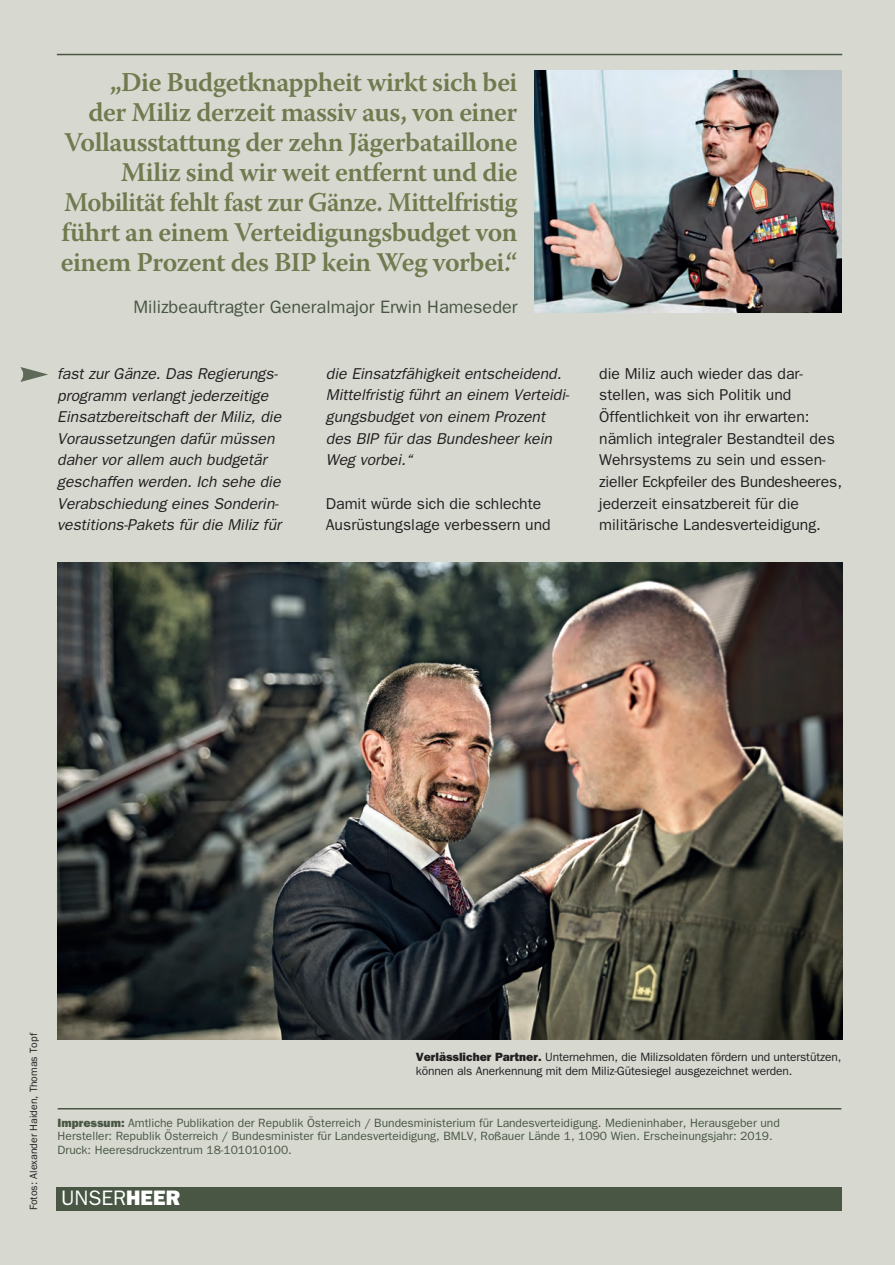
<style>
.page{position:relative;width:895px;height:1265px;background:#fff}
.page>*{position:absolute;margin:0;border:0;box-sizing:border-box;transform-origin:0 0}
.t1{font:600 27px/30px "Warnock Pro";letter-spacing:-.02em;color:#707a4e;text-align:right}
.t2{font:21px "Franklin Gothic";color:#fff}
.t3{font:18px "Franklin Gothic";color:#485643}
.t4{font:15.75px/21.6px "Frank Got Boo Obl";color:#231f20}
.t5{font:15.75px/21.6px "Franklin Gothic";color:#231f20}
.t6{font:12px/13.5px "Franklin Gothic";color:#485643}
.t7{font:12px/13.5px "Franklin Gothic";letter-spacing:-.01em;color:#231f20}
.t8{font:10.5px "Franklin Gothic";color:#231f20}
.s1{font-weight:800}
</style>
<div class="page">
<div style="left:0;top:0;width:895px;height:1264px;background:#d7d9d1"></div>
<div style="left:57px;top:1186px;width:785px;height:23px;background:#485643"></div>
<hr style="left:57px;top:54px;width:785px;height:1px;background:#485643">
<hr style="left:58px;top:1107px;width:783px;height:2px;background:#485643">
<svg style="left:20px;top:367px;width:28px;height:15px"></svg>
<img style="left:58px;top:563px;width:784px;height:475px">
<img style="left:534px;top:71px;width:308px;height:241px">
<p class="t1" style="left:61px;top:69px;width:458px">„Die Budgetknappheit wirkt sich bei<br>der Miliz derzeit massiv aus, von einer Vollausstattung der zehn Jägerbataillone Miliz sind wir weit entfernt und die Mobilität fehlt fast zur Gänze. Mittelfristig führt an einem Verteidigungsbudget von einem Prozent des BIP kein Weg vorbei.“</p>
<p class="t3" style="left:133px;top:296px;width:386px">Milizbeauftragter Generalmajor Erwin Hameseder</p>
<p class="t4" style="left:57px;top:362px;width:225px">fast zur Gänze. Das Regierungs - programm verlangt jederzeitige<br>Einsatzbereitschaft der Miliz, die<br>Voraussetzungen dafür müssen daher vor allem auch budgetär geschaffen werden. Ich sehe die<br>Verabschiedung eines Sonderin&shy;vestitions-Pakets für die Miliz für</p>
<p class="t4" style="left:326px;top:362px;width:245px">die Einsatzfähigkeit entscheidend.<br>Mittelfristig führt an einem Verteidi&shy;gungsbudget von einem Prozent des BIP für das Bundesheer kein<br>Weg vorbei.“</p>
<p class="t5" style="left:326px;top:492px;width:226px">Damit würde sich die schlechte<br>Ausrüstungslage verbessern und</p>
<p class="t5" style="left:599px;top:362px;width:244px">die Miliz auch wieder das dar&shy;stellen, was sich Politik und Öffentlichkeit von ihr erwarten: nämlich integraler Bestandteil des Wehrsystems zu sein und essen&shy;zieller Eckpfeiler des Bundesheeres, jederzeit einsatzbereit für die militärische Landesverteidigung.</p>
<p class="t8" style="left:27px;top:1209px;width:179px;rotate:-90deg">Fotos: Alexander Haiden, Thomas Topf</p>
<p class="t7" style="left:416px;top:1049px;width:427px"><span class="s1">Verlässlicher Partner.</span> Unternehmen, die Milizsoldaten fördern und unterstützen, können als Anerkennung mit dem Miliz-Gütesiegel ausgezeichnet werden.</p>
<p class="t6" style="left:58px;top:1115px;width:724px"><span class="s1">Impressum:</span> Amtliche Publikation der Republik Österreich / Bundesministerium für Landesverteidigung. Medieninhaber, Herausgeber und<br>Hersteller: Republik Österreich / Bundesminister für Landesverteidigung, BMLV, Roßauer Lände 1, 1090 Wien. Erscheinungsjahr: 2019.<br>Druck: Heeresdruckzentrum 18-101010100.</p>
<h2 class="t2" style="left:61px;top:1185px;width:120px">UNSER<span class="s1">HEER</span></h2>
</div>
